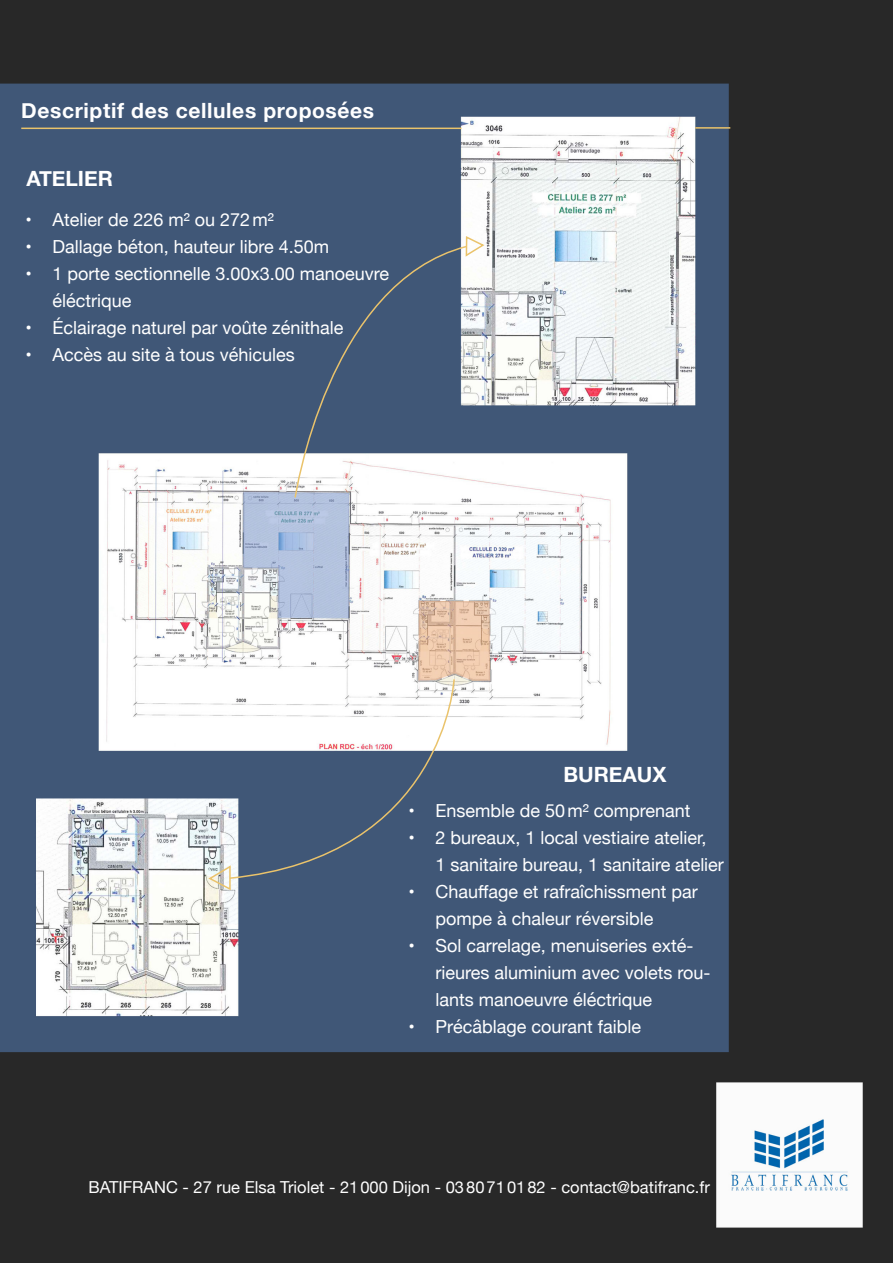
<style>
.page{position:relative;width:893px;height:1263px;background:#fff}
.page>*{position:absolute;margin:0;border:0;box-sizing:border-box;transform-origin:0 0}
.t1{font:700 21px "Helvetica Neue";letter-spacing:.03em;color:#fff}
.t2{font:700 21px "Helvetica Neue";color:#fff}
.t3{font:18px/27px "Helvetica Neue";color:#fff}
.t4{font:16.5px "Helvetica Neue";color:#fff}
</style>
<div class="page">
<img style="left:0;top:0;width:893px;height:1263px">
<hr style="left:21px;top:128px;width:440px;height:1px;background:#eac36b">
<hr style="left:695px;top:127px;width:35px;height:2px;background:#eac36b">
<svg style="left:294px;top:235px;width:192px;height:264px"></svg>
<svg style="left:228px;top:678px;width:228px;height:202px"></svg>
<svg style="left:207px;top:865px;width:25px;height:26px"></svg>
<p class="t1" style="left:21px;top:98px;width:354px">Descriptif des cellules proposées</p>
<p class="t2" style="left:27px;top:166px;width:88px">ATELIER</p>
<p class="t3" style="left:26px;top:206px;width:250px">• Atelier de 226 m² ou 272m²</p>
<p class="t3" style="left:26px;top:233px;width:305px">• Dallage béton, hauteur libre 4.50m</p>
<p class="t3" style="left:53px;top:260px;width:338px;text-indent:-27px">• 1 porte sectionnelle 3.00x3.00 manoeuvre éléctrique</p>
<p class="t3" style="left:26px;top:314px;width:320px">• Éclairage naturel par voûte zénithale</p>
<p class="t3" style="left:26px;top:341px;width:271px">• Accès au site à tous véhicules</p>
<p class="t2" style="left:563px;top:761px;width:105px">BUREAUX</p>
<p class="t3" style="left:408px;top:796px;width:284px">• Ensemble de 50m² comprenant</p>
<p class="t3" style="left:435px;top:823px;width:290px;text-indent:-27px">• 2 bureaux, 1 local vestiaire atelier,<br>1 sanitaire bureau, 1 sanitaire atelier</p>
<p class="t3" style="left:435px;top:877px;width:264px;text-indent:-27px">• Chauffage et rafraîchissment par pompe à chaleur réversible</p>
<p class="t3" style="left:435px;top:931px;width:277px;text-indent:-27px">• Sol carrelage, menuiseries exté&shy;rieures aluminium avec volets rou&shy;lants manoeuvre éléctrique</p>
<p class="t3" style="left:408px;top:1012px;width:234px">• Précâblage courant faible</p>
<p class="t4" style="left:89px;top:1177px;width:623px">BATIFRANC - 27 rue Elsa Triolet - 21000 Dijon - 0380710182 - contact@batifranc.fr</p>
</div>
